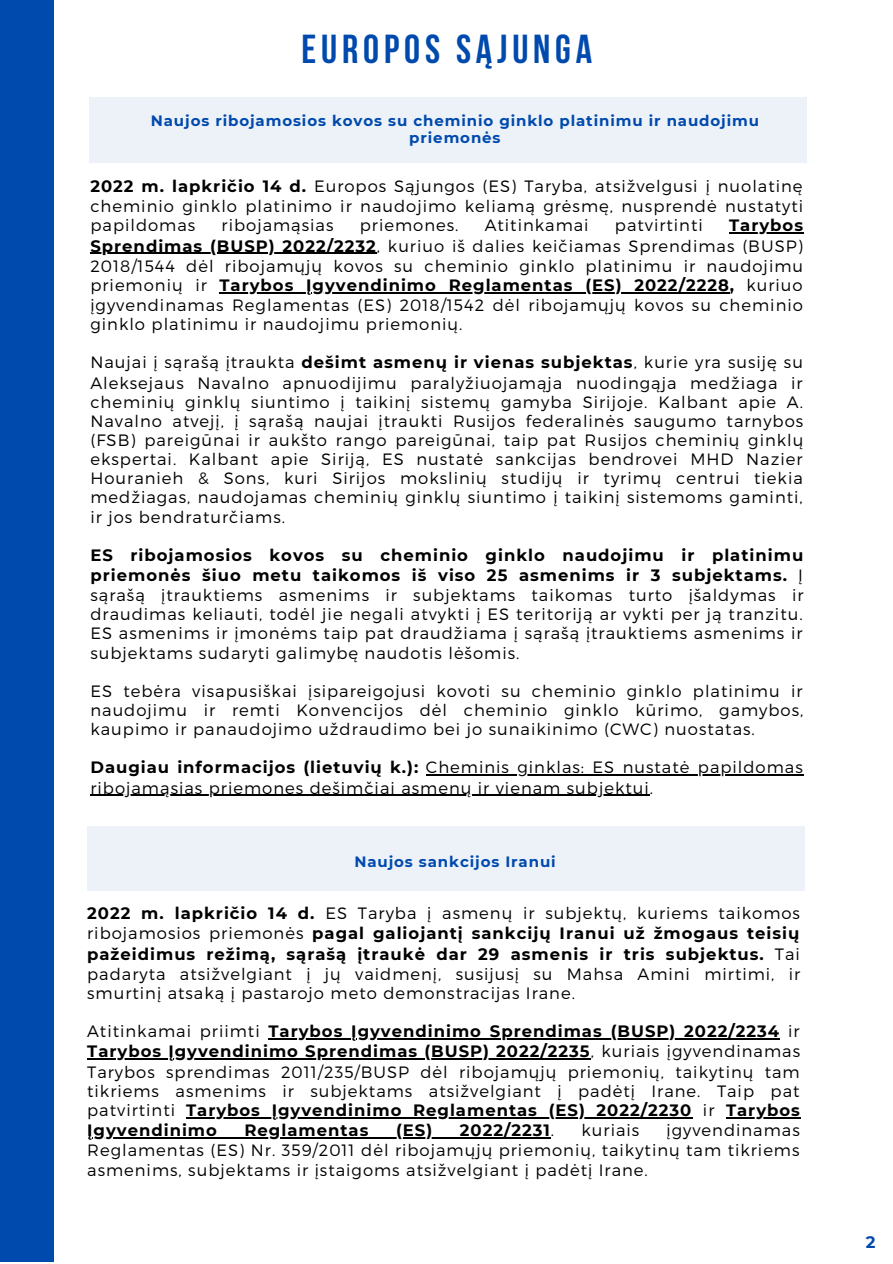
<style>
.page{position:relative;width:893px;height:1264px;background:#fff}
.page>*{position:absolute;margin:0;border:0;box-sizing:border-box;transform-origin:0 0}
.t1{font:700 40.35px "Bebas Neue";letter-spacing:.12em;color:#004aad}
.t2{font:700 16.5px "Montserrat";color:#004aad}
.t3{font:300 16.35px/19.8px "Montserrat";letter-spacing:.06em;color:#000;text-align:justify}
.t4{font:700 16.35px "Montserrat";letter-spacing:.06em;color:#000}
.t5{font:700 15px/16.8px "Montserrat";letter-spacing:.06em;color:#004aad;text-align:center}
.s1{font-weight:700}
.s2{font-weight:300}
</style>
<div class="page">
<hr style="left:729px;top:232px;width:75px;height:1px;background:#000">
<hr style="left:90px;top:253px;width:287px;height:1px;background:#000">
<hr style="left:219px;top:292px;width:511px;height:1px;background:#000">
<hr style="left:426px;top:774px;width:377px;height:1px;background:#000">
<hr style="left:90px;top:794px;width:559px;height:1px;background:#000">
<div style="left:0;top:0;width:54px;height:1261px;background:#004aad"></div>
<div style="left:89px;top:97px;width:718px;height:65px;background:#edf2f9"></div>
<div style="left:87px;top:826px;width:718px;height:64px;background:#edf2f9"></div>
<hr style="left:268px;top:1038px;width:512px;height:1px;background:#000">
<hr style="left:87px;top:1058px;width:503px;height:1px;background:#000">
<hr style="left:186px;top:1117px;width:506px;height:1px;background:#000">
<hr style="left:726px;top:1117px;width:74px;height:1px;background:#000">
<hr style="left:87px;top:1137px;width:464px;height:1px;background:#000">
<h1 class="t1" style="left:301px;top:33px;width:292px">EUROPOS SĄJUNGA</h1>
<p class="t5" style="left:151px;top:113px;width:609px">Naujos ribojamosios kovos su cheminio ginklo platinimu ir naudojimu priemonės</p>
<p class="t3" style="left:90px;top:175px;width:714px"><span class="s1">2022 m. lapkričio 14 d.</span> Europos Sąjungos (ES) Taryba, atsižvelgusi į nuolatinę cheminio ginklo platinimo ir naudojimo keliamą grėsmę, nusprendė nustatyti papildomas</p>
<p class="t3" style="left:90px;top:215px;width:714px;text-indent:638px"><span class="s1">Tarybos Sprendimas (BUSP) 2022/2232</span>, kuriuo iš dalies keičiamas Sprendimas (BUSP)<br>2018/1544 dėl ribojamųjų kovos su cheminio ginklo platinimu ir naudojimu priemonių ir <span class="s1">Tarybos Įgyvendinimo Reglamentas (ES) 2022/2228,</span> kuriuo įgyvendinamas Reglamentas (ES) 2018/1542 dėl ribojamųjų kovos su cheminio ginklo platinimu ir naudojimu priemonių.</p>
<p class="t3" style="left:90px;top:352px;width:714px;line-height:19.2px">Naujai į sąrašą įtraukta <span class="s1">dešimt asmenų ir vienas subjektas</span>, kurie yra susiję su Aleksejaus Navalno apnuodijimu paralyžiuojamąja nuodingąja medžiaga ir cheminių ginklų siuntimo į taikinį sistemų gamyba Sirijoje. Kalbant apie A.<br>Navalno atvejį, į sąrašą naujai įtraukti Rusijos federalinės saugumo tarnybos (FSB) pareigūnai ir aukšto rango pareigūnai, taip pat Rusijos cheminių ginklų ekspertai. Kalbant apie Siriją, ES nustatė sankcijas bendrovei MHD Nazier Houranieh &amp; Sons, kuri Sirijos mokslinių studijų ir tyrimų centrui tiekia medžiagas, naudojamas cheminių ginklų siuntimo į taikinį sistemoms gaminti, ir jos bendraturčiams.</p>
<p class="t3" style="left:90px;top:544px;width:714px"><span class="s1">ES ribojamosios kovos su cheminio ginklo naudojimu ir platinimu priemonės šiuo metu taikomos iš viso 25 asmenims ir 3 subjektams.</span> Į sąrašą įtrauktiems asmenims ir subjektams taikomas turto įšaldymas ir draudimas keliauti, todėl jie negali atvykti į ES teritoriją ar vykti per ją tranzitu.<br>ES asmenims ir įmonėms taip pat draudžiama į sąrašą įtrauktiems asmenims ir subjektams sudaryti galimybę naudotis lėšomis.</p>
<p class="t3" style="left:90px;top:680px;width:714px;line-height:19px">ES tebėra visapusiškai įsipareigojusi kovoti su cheminio ginklo platinimu ir naudojimu ir remti Konvencijos dėl cheminio ginklo kūrimo, gamybos, kaupimo ir panaudojimo uždraudimo bei jo sunaikinimo (CWC) nuostatas.</p>
<p class="t3" style="left:90px;top:756px;width:713px;line-height:20.2px"><span class="s1">Daugiau informacijos (lietuvių k.):</span> Cheminis ginklas: ES nustatė papildomas ribojamąsias priemones dešimčiai asmenų ir vienam subjektui.</p>
<p class="t3" style="left:221px;top:215px;width:113px">ribojamąsias</p>
<p class="t3" style="left:360px;top:215px;width:100px">priemones.</p>
<p class="t3" style="left:484px;top:215px;width:105px">Atitinkamai</p>
<p class="t3" style="left:615px;top:215px;width:89px">patvirtinti</p>
<p class="t5" style="left:354px;top:853px;width:203px">Naujos sankcijos Iranui</p>
<p class="t3" style="left:87px;top:902px;width:714px"><span class="s1">2022 m. lapkričio 14 d.</span> ES Taryba į asmenų ir subjektų, kuriems taikomos ribojamosios priemonės <span class="s1">pagal galiojantį sankcijų Iranui už žmogaus teisių pažeidimus režimą, sąrašą įtraukė dar 29 asmenis ir tris subjektus.</span> Tai padaryta atsižvelgiant į jų vaidmenį, susijusį su Mahsa Amini mirtimi, ir smurtinį atsaką į pastarojo meto demonstracijas Irane.</p>
<p class="t3" style="left:87px;top:1020px;width:714px">Atitinkamai priimti <span class="s1">Tarybos Įgyvendinimo Sprendimas (BUSP) 2022/2234</span> ir <span class="s1">Tarybos Įgyvendinimo Sprendimas (BUSP) 2022/2235</span>, kuriais įgyvendinamas Tarybos sprendimas 2011/235/BUSP dėl ribojamųjų priemonių, taikytinų tam tikriems asmenims ir subjektams atsižvelgiant į padėtį Irane. Taip pat patvirtinti <span class="s1">Tarybos Įgyvendinimo Reglamentas (ES) 2022/2230</span> ir <span class="s1">Tarybos Įgyvendinimo</span></p>
<p class="t4" style="left:244px;top:1120px;width:125px">Reglamentas</p>
<p class="t4" style="left:396px;top:1120px;width:160px">(ES) 2022/2231<span class="s2">.</span></p>
<p class="t3" style="left:581px;top:1119px;width:59px">kuriais</p>
<p class="t3" style="left:87px;top:1119px;width:714px;text-indent:579px">įgyvendinamas Reglamentas (ES) Nr. 359/2011 dėl ribojamųjų priemonių, taikytinų tam tikriems asmenims, subjektams ir įstaigoms atsižvelgiant į padėtį Irane.</p>
<p class="t2" style="left:865px;top:1231px;width:11px">2</p>
</div>
